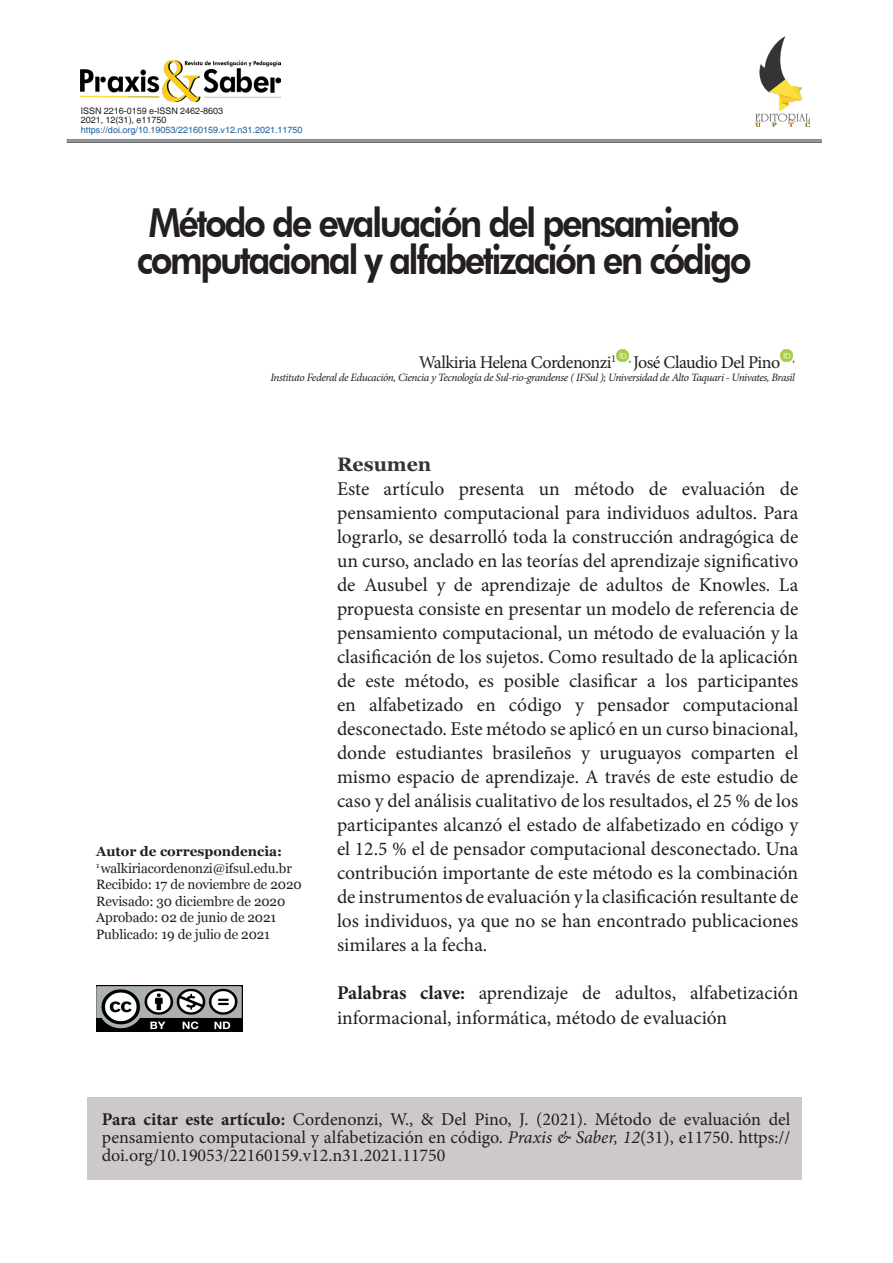
<style>
.page{position:relative;width:893px;height:1263px;background:#fff}
.page>*{position:absolute;margin:0;border:0;box-sizing:border-box;transform-origin:0 0}
.Títulos{font:800 39.9px/37.5px "Futura BT";letter-spacing:-.07em;color:#231f20;text-align:center;scale:.9 1}
.Resumen{font:19.5px/24px "Minion Pro";color:#231f20;text-align:justify}
.Resumen-2{font:700 19.5px "Georgia";color:#333}
.Resumen-3{font:18px/18px "Minion Pro";letter-spacing:-.01em;color:#231f20;text-align:justify}
.Resumen-4{font:18px "Minion Pro";letter-spacing:-.03em;color:#231f20}
.t1{font:13.5px "Georgia";letter-spacing:-.01em;color:#231f20}
.t2{font:700 13.5px "Georgia";color:#231f20}
.Tit_seg_nivel{font:italic 11.25px "Minion Pro";letter-spacing:-.035em;color:#231f20}
.t3{font:9px "Helvetica World";color:#175d9e}
.t4{font:9px "Helvetica World";color:#231f20}
.s1{font-weight:700}
.s2{font-style:italic}
</style>
<div class="page">
<div style="left:88px;top:1097px;width:714px;height:83px;background:#cdc9c8"></div>
<hr style="left:67px;top:140px;width:755px;height:1px;background:#57585a">
<hr style="left:67px;top:141px;width:755px;height:1px;background:#57585a">
<hr style="left:67px;top:142px;width:755px;height:1px;background:#57585a">
<svg style="left:616px;top:349px;width:13px;height:13px"></svg>
<svg style="left:780px;top:349px;width:12px;height:13px"></svg>
<img style="left:755px;top:37px;width:54px;height:89px">
<img style="left:96px;top:985px;width:146px;height:46px">
<img style="left:81px;top:60px;width:200px;height:42px">
<p class="t4" style="left:81px;top:105px;width:144px">ISSN 2216-0159 e-ISSN 2462-8603</p>
<p class="t4" style="left:81px;top:114px;width:87px">2021, 12(31), e11750</p>
<p class="t3" style="left:81px;top:125px;width:223px">https://doi.org/10.19053/22160159.v12.n31.2021.11750</p>
<p class="Títulos" style="left:137px;top:204px;width:685px">Método de evaluación del pensamiento computacional y alfabetización en código</p>
<p class="Resumen-4" style="left:419px;top:350px;width:378px">Walkiria Helena Cordenonzi<sup>1</sup> <sup>,</sup> José Claudio Del Pino <sup>,</sup></p>
<p class="Tit_seg_nivel" style="left:270px;top:370px;width:526px">Instituto Federal de Educación, Ciencia y Tecnología de Sul-rio-grandense ( IFSul ); Universidad de Alto Taquari - Univates, Brasil</p>
<p class="t2" style="left:96px;top:842px;width:188px">Autor de correspondencia:</p>
<p class="t1" style="left:96px;top:858px;width:197px"><sup>1</sup>walkiriacordenonzi@ifsul.edu.br</p>
<p class="t1" style="left:96px;top:875px;width:207px">Recibido: 17 de noviembre de 2020</p>
<p class="t1" style="left:96px;top:891px;width:191px">Revisado: 30 diciembre de 2020</p>
<p class="t1" style="left:96px;top:908px;width:182px">Aprobado: 02 de junio de 2021</p>
<p class="t1" style="left:96px;top:924px;width:175px">Publicado: 19 de julio de 2021</p>
<p class="Resumen-2" style="left:337px;top:449px;width:96px">Resumen</p>
<p class="Resumen" style="left:337px;top:477px;width:463px">Este artículo presenta un método de evaluación de pensamiento computacional para individuos adultos. Para lograrlo, se desarrolló toda la construcción andragógica de un curso, anclado en las teorías del aprendizaje significativo de Ausubel y de aprendizaje de adultos de Knowles. La propuesta consiste en presentar un modelo de referencia de pensamiento computacional, un método de evaluación y la clasificación de los sujetos. Como resultado de la aplicación de este método, es posible clasificar a los participantes en alfabetizado en código y pensador computacional desconectado. Este método se aplicó en un curso binacional, donde estudiantes brasileños y uruguayos comparten el mismo espacio de aprendizaje. A través de este estudio de caso y del análisis cualitativo de los resultados, el 25 % de los participantes alcanzó el estado de alfabetizado en código y el 12.5 % el de pensador computacional desconectado. Una contribución importante de este método es la combinación de instrumentos de evaluación y la clasificación resultante de los individuos, ya que no se han encontrado publicaciones similares a la fecha.</p>
<p class="Resumen" style="left:337px;top:980px;width:463px;line-height:25.5px"><span class="s1">Palabras clave:</span> aprendizaje de adultos, alfabetización informacional, informática, método de evaluación</p>
<p class="Resumen-3" style="left:102px;top:1110px;width:690px"><span class="s1">Para citar este artículo:</span> Cordenonzi, W., &amp; Del Pino, J. (2021). Método de evaluación del pensamiento computacional y alfabetización en código. <span class="s2">Praxis &amp; Saber, 12</span>(31), e11750. https:// doi.org/10.19053/22160159.v12.n31.2021.11750</p>
</div>
